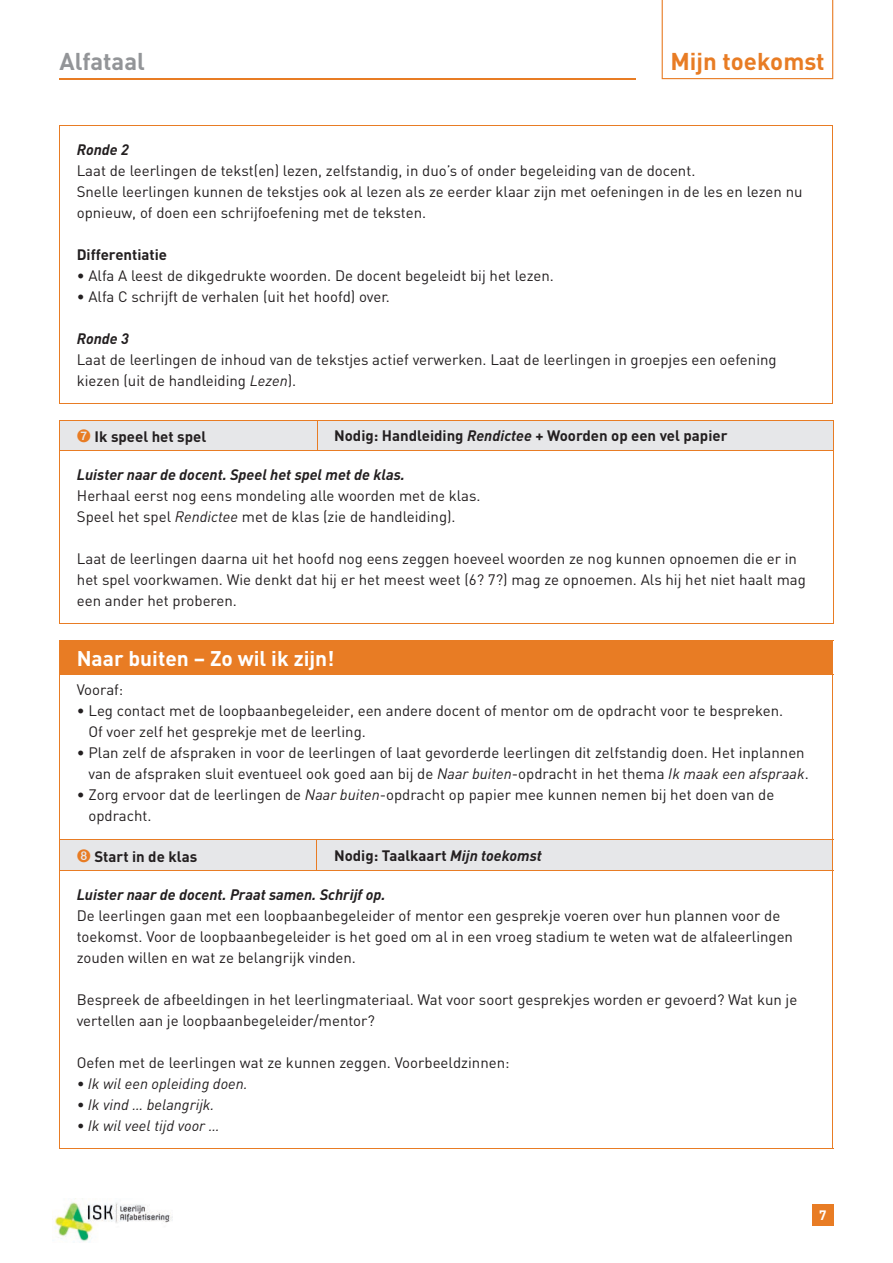
<style>
.page{position:relative;width:893px;height:1263px;background:#fff}
.page>*{position:absolute;margin:0;border:0;box-sizing:border-box;transform-origin:0 0}
.t1{font:700 24px "DIN";color:#e87c24}
.t2{font:700 24px "DIN";color:#939598}
.t3{font:700 21px "DIN";color:#fff}
.t4{font:15px/21px "DIN";color:#231f20}
.t5{font:700 15px "DIN";color:#231f20}
.t6{font:italic 700 15px "DIN";color:#231f20}
.t7{font:italic 15px "DIN";color:#231f20}
.t8{font:700 13.5px "DIN";color:#fff}
.s1{font-style:italic}
.s2{color:#e87c24}
</style>
<div class="page">
<div style="left:812px;top:1204px;width:21px;height:21px;background:#e87c24"></div>
<img style="left:55px;top:1202px;width:118px;height:40px">
<hr style="left:60px;top:78px;width:576px;height:1px;background:#e87c24">
<svg style="left:662px;top:0;width:171px;height:79px"></svg>
<hr style="left:59px;top:126px;width:1px;height:277px;background:#e87c24">
<hr style="left:59px;top:125px;width:774px;height:1px;background:#e87c24">
<hr style="left:832px;top:126px;width:1px;height:277px;background:#e87c24">
<hr style="left:59px;top:403px;width:774px;height:1px;background:#e87c24">
<div style="left:61px;top:421px;width:772px;height:29px;background:#e6e7e9"></div>
<hr style="left:60px;top:420px;width:1px;height:30px;background:#e87c24">
<hr style="left:60px;top:420px;width:257px;height:1px;background:#e87c24">
<hr style="left:317px;top:420px;width:1px;height:30px;background:#e87c24">
<hr style="left:317px;top:420px;width:516px;height:1px;background:#e87c24">
<hr style="left:833px;top:420px;width:1px;height:30px;background:#e87c24">
<hr style="left:60px;top:451px;width:1px;height:172px;background:#e87c24">
<hr style="left:60px;top:450px;width:257px;height:1px;background:#e87c24">
<hr style="left:60px;top:623px;width:257px;height:1px;background:#e87c24">
<hr style="left:317px;top:623px;width:516px;height:1px;background:#e87c24">
<hr style="left:317px;top:450px;width:516px;height:1px;background:#e87c24">
<hr style="left:833px;top:451px;width:1px;height:172px;background:#e87c24">
<div style="left:60px;top:640px;width:773px;height:35px;background:#e87c24"></div>
<div style="left:60px;top:840px;width:772px;height:30px;background:#e6e7e9"></div>
<hr style="left:59px;top:640px;width:1px;height:34px;background:#e87c24">
<hr style="left:59px;top:675px;width:1px;height:164px;background:#e87c24">
<hr style="left:832px;top:675px;width:1px;height:164px;background:#e87c24">
<hr style="left:59px;top:840px;width:1px;height:30px;background:#e87c24">
<hr style="left:59px;top:674px;width:258px;height:1px;background:#e87c24">
<hr style="left:59px;top:839px;width:258px;height:1px;background:#e87c24">
<hr style="left:317px;top:840px;width:1px;height:30px;background:#e87c24">
<hr style="left:317px;top:839px;width:516px;height:1px;background:#e87c24">
<hr style="left:832px;top:840px;width:1px;height:30px;background:#e87c24">
<hr style="left:59px;top:871px;width:1px;height:277px;background:#e87c24">
<hr style="left:59px;top:870px;width:258px;height:1px;background:#e87c24">
<hr style="left:59px;top:1148px;width:258px;height:1px;background:#e87c24">
<hr style="left:317px;top:1148px;width:516px;height:1px;background:#e87c24">
<hr style="left:317px;top:870px;width:516px;height:1px;background:#e87c24">
<hr style="left:832px;top:871px;width:1px;height:277px;background:#e87c24">
<h1 class="t2" style="left:60px;top:46px;width:87px">Alfataal</h1>
<h1 class="t1" style="left:670px;top:46px;width:156px">Mijn toekomst</h1>
<p class="t6" style="left:77px;top:140px;width:54px">Ronde 2</p>
<p class="t4" style="left:77px;top:160px;width:727px">Laat de leerlingen de tekst(en) lezen, zelfstandig, in duo’s of onder begeleiding van de docent.<br>Snelle leerlingen kunnen de tekstjes ook al lezen als ze eerder klaar zijn met oefeningen in de les en lezen nu opnieuw, of doen een schrijfoefening met de teksten.</p>
<p class="t5" style="left:77px;top:245px;width:92px">Differentiatie</p>
<p class="t4" style="left:77px;top:265px;width:479px">• Alfa A leest de dikgedrukte woorden. De docent begeleidt bij het lezen.</p>
<p class="t4" style="left:77px;top:286px;width:315px">• Alfa C schrijft de verhalen (uit het hoofd) over.</p>
<p class="t6" style="left:77px;top:329px;width:54px">Ronde 3</p>
<p class="t4" style="left:77px;top:349px;width:701px">Laat de leerlingen de inhoud van de tekstjes actief verwerken. Laat de leerlingen in groepjes een oefening kiezen (uit de handleiding <span class="s1">Lezen</span>).</p>
<p class="t5" style="left:77px;top:427px;width:131px"><span class="s2">➐</span> Ik speel het spel</p>
<p class="t5" style="left:334px;top:426px;width:395px">Nodig: Handleiding <span class="s1">Rendictee</span> + Woorden op een vel papier</p>
<p class="t6" style="left:77px;top:465px;width:329px">Luister naar de docent. Speel het spel met de klas.</p>
<p class="t4" style="left:77px;top:485px;width:405px">Herhaal eerst nog eens mondeling alle woorden met de klas.<br>Speel het spel <span class="s1">Rendictee</span> met de klas (zie de handleiding).</p>
<p class="t4" style="left:77px;top:548px;width:730px">Laat de leerlingen daarna uit het hoofd nog eens zeggen hoeveel woorden ze nog kunnen opnoemen die er in het spel voorkwamen. Wie denkt dat hij er het meest weet (6? 7?) mag ze opnoemen. Als hij het niet haalt mag een ander het proberen.</p>
<h2 class="t3" style="left:77px;top:645px;width:259px">Naar buiten – Zo wil ik zijn!</h2>
<p class="t4" style="left:77px;top:679px;width:48px">Vooraf:</p>
<p class="t4" style="left:88px;top:700px;width:696px;text-indent:-12px">• Leg contact met de loopbaanbegeleider, een andere docent of mentor om de opdracht voor te bespreken.<br>Of voer zelf het gesprekje met de leerling.</p>
<p class="t4" style="left:77px;top:742px;width:733px;text-align:right">• Plan zelf de afspraken in voor de leerlingen of laat gevorderde leerlingen dit zelfstandig doen. Het inplannen van de afspraken sluit eventueel ook goed aan bij de <span class="s1">Naar buiten</span>-opdracht in het thema <span class="s1">Ik maak een afspraak</span>.</p>
<p class="t4" style="left:88px;top:784px;width:687px;text-indent:-12px">• Zorg ervoor dat de leerlingen de <span class="s1">Naar buiten</span>-opdracht op papier mee kunnen nemen bij het doen van de opdracht.</p>
<p class="t5" style="left:77px;top:847px;width:122px"><span class="s2">➑</span> Start in de klas</p>
<p class="t5" style="left:334px;top:846px;width:209px">Nodig: Taalkaart <span class="s1">Mijn toekomst</span></p>
<p class="t6" style="left:77px;top:885px;width:310px">Luister naar de docent. Praat samen. Schrijf op.</p>
<p class="t4" style="left:77px;top:905px;width:718px">De leerlingen gaan met een loopbaanbegeleider of mentor een gesprekje voeren over hun plannen voor de toekomst. Voor de loopbaanbegeleider is het goed om al in een vroeg stadium te weten wat de alfaleerlingen zouden willen en wat ze belangrijk vinden.</p>
<p class="t4" style="left:77px;top:989px;width:722px">Bespreek de afbeeldingen in het leerlingmateriaal. Wat voor soort gesprekjes worden er gevoerd? Wat kun je vertellen aan je loopbaanbegeleider/mentor?</p>
<p class="t4" style="left:77px;top:1052px;width:434px">Oefen met de leerlingen wat ze kunnen zeggen. Voorbeeldzinnen:</p>
<p class="t7" style="left:77px;top:1074px;width:173px">• Ik wil een opleiding doen.</p>
<p class="t7" style="left:77px;top:1095px;width:139px">• Ik vind … belangrijk.</p>
<p class="t7" style="left:77px;top:1116px;width:144px">• Ik wil veel tijd voor …</p>
<p class="t8" style="left:819px;top:1207px;width:9px">7</p>
</div>
